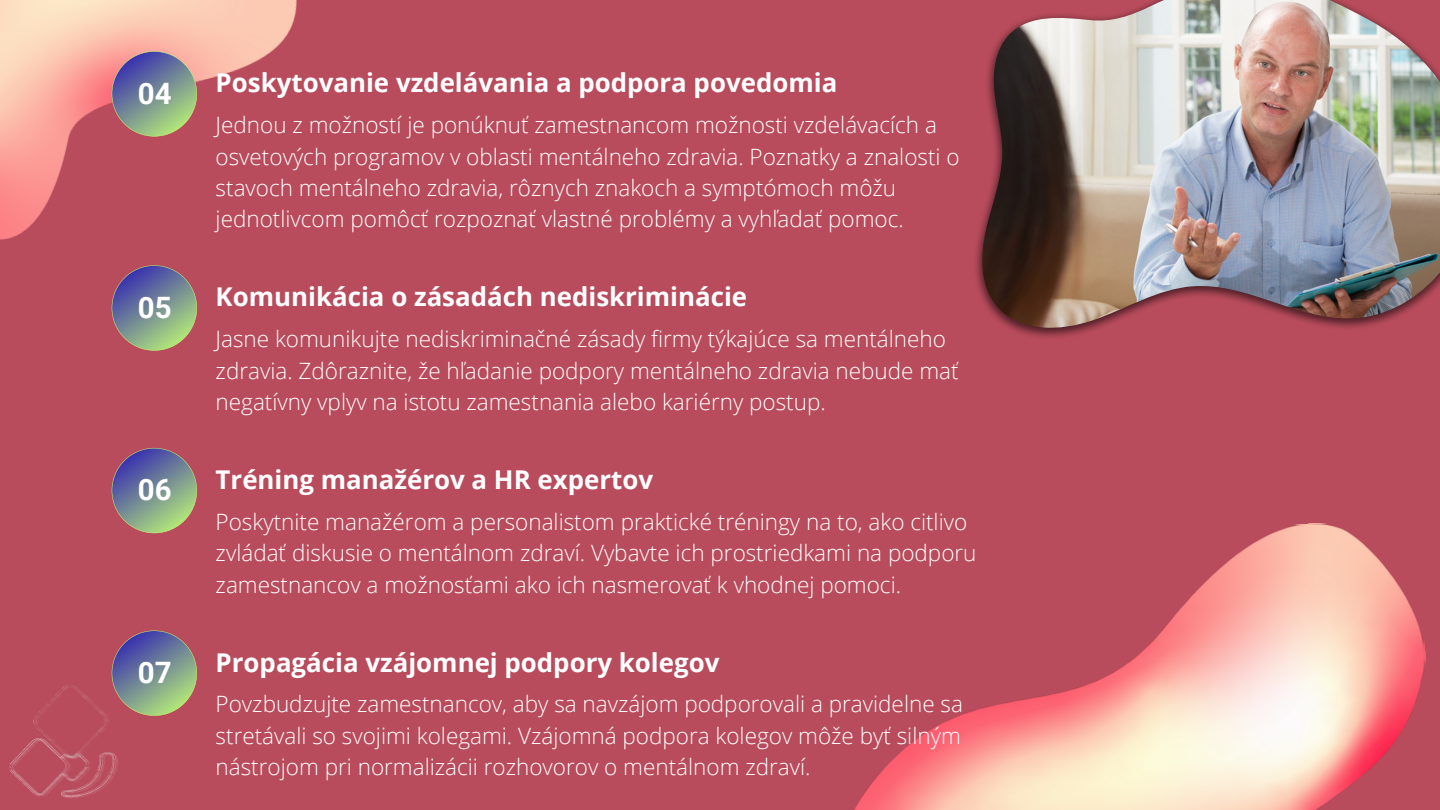
<style>
.page{position:relative;width:1440px;height:810px;background:#b94c5c}
.page>*{position:absolute;margin:0;border:0;box-sizing:border-box;transform-origin:0 0}
.t1{font:700 29.5px "Roboto";color:#fff}
.t2{font:700 25.9px "Open Sans";color:#fff}
.t3{font:300 22.5px/31.3px "Open Sans";color:#fff}
</style>
<div class="page">
<img style="left:0;top:0;width:297px;height:240px">
<img style="left:854px;top:523px;width:572px;height:287px">
<svg style="left:112px;top:51px;width:85px;height:86px;background:#8c898e"></svg>
<svg style="left:112px;top:265px;width:85px;height:86px"></svg>
<svg style="left:112px;top:448px;width:85px;height:85px"></svg>
<svg style="left:112px;top:631px;width:85px;height:85px"></svg>
<img style="left:980px;top:0;width:460px;height:333px">
<img style="left:10px;top:685px;width:109px;height:113px">
<p class="t1" style="left:138px;top:76px;width:35px">04</p>
<p class="t2" style="left:216px;top:65px;width:623px">Poskytovanie vzdelávania a podpora povedomia</p>
<p class="t3" style="left:216px;top:109px;width:745px">Jednou z možností je ponúknuť zamestnancom možnosti vzdelávacích a osvetových programov v oblasti mentálneho zdravia. Poznatky a znalosti o stavoch mentálneho zdravia, rôznych znakoch a symptómoch môžu jednotlivcom pomôcť rozpoznať vlastné problémy a vyhľadať pomoc.</p>
<p class="t1" style="left:138px;top:290px;width:35px">05</p>
<p class="t2" style="left:216px;top:279px;width:533px">Komunikácia o zásadách nediskriminácie</p>
<p class="t3" style="left:216px;top:323px;width:745px">Jasne komunikujte nediskriminačné zásady firmy týkajúce sa mentálneho zdravia. Zdôraznite, že hľadanie podpory mentálneho zdravia nebude mať negatívny vplyv na istotu zamestnania alebo kariérny postup.</p>
<p class="t1" style="left:138px;top:473px;width:35px">06</p>
<p class="t2" style="left:216px;top:461px;width:439px">Tréning manažérov a HR expertov</p>
<p class="t3" style="left:216px;top:506px;width:762px">Poskytnite manažérom a personalistom praktické tréningy na to, ako citlivo zvládať diskusie o mentálnom zdraví. Vybavte ich prostriedkami na podporu zamestnancov a možnosťami ako ich nasmerovať k vhodnej pomoci.</p>
<p class="t1" style="left:138px;top:656px;width:35px">07</p>
<p class="t2" style="left:216px;top:644px;width:505px">Propagácia vzájomnej podpory kolegov</p>
<p class="t3" style="left:216px;top:688px;width:749px;text-align:justify">Povzbudzujte zamestnancov, aby sa navzájom podporovali a pravidelne sa stretávali so svojimi kolegami. Vzájomná podpora kolegov môže byť silným nástrojom pri normalizácii rozhovorov o mentálnom zdraví.</p>
</div>
